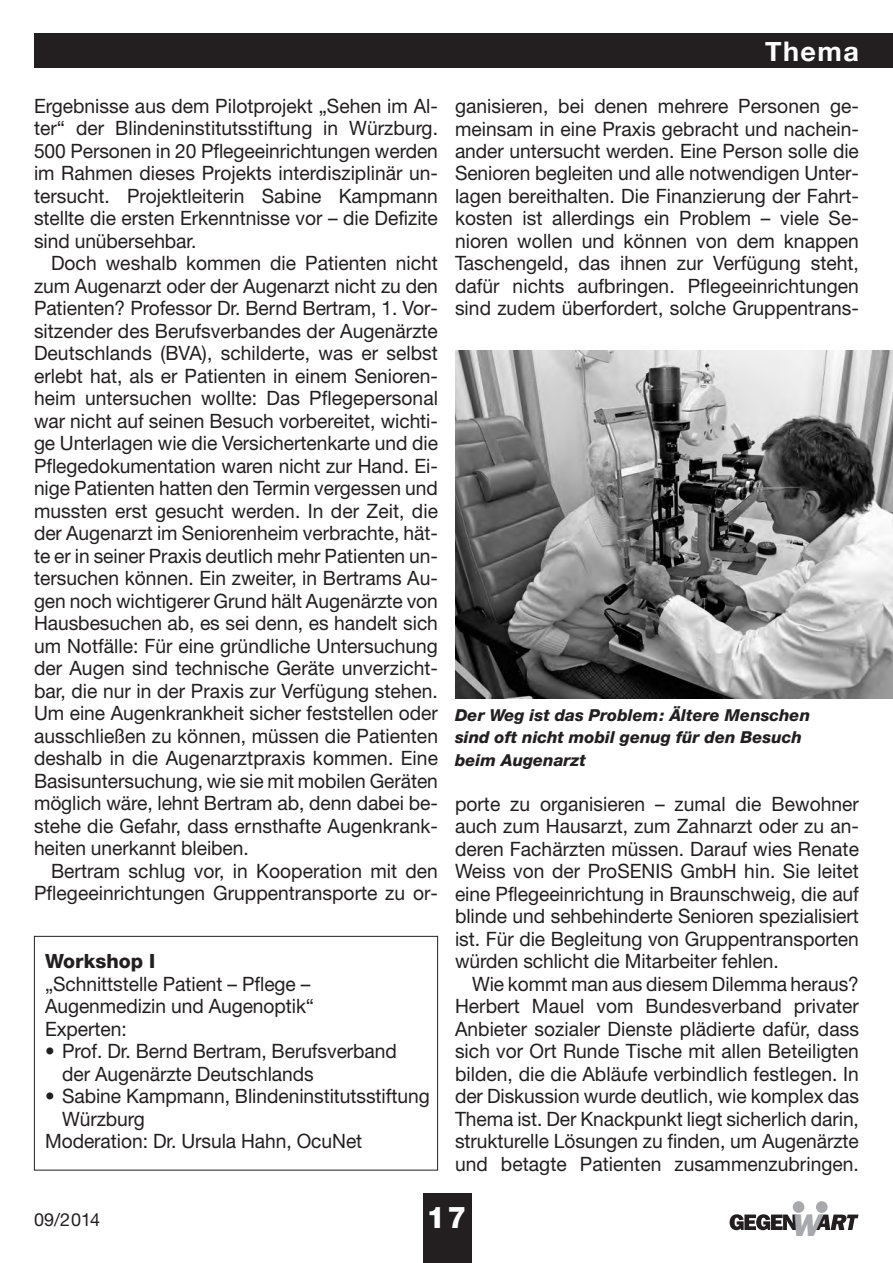
<style>
.page{position:relative;width:893px;height:1263px;background:#fff}
.page>*{position:absolute;margin:0;border:0;box-sizing:border-box;transform-origin:0 0}
.t1{font:italic 800 31.5px "Franklin Gothic";color:#a8a9ad}
.t2{font:800 30px "Helvetica Neue";color:#fff}
.t3{font:700 27px "Helvetica Neue";letter-spacing:.055em;color:#fff}
.t4{font:19.8px/22.5px "Helvetica Neue";letter-spacing:-.005em;color:#231f20;text-align:justify}
.t5{font:800 19.65px "Helvetica Neue";color:#231f20}
.t6{font:18px "Helvetica Neue";color:#231f20}
.t7{font:italic 800 16.5px/22.5px "Helvetica Neue";color:#231f20}
</style>
<div class="page">
<svg style="left:730px;top:1214px;width:66px;height:16px"></svg>
<svg style="left:815px;top:1214px;width:43px;height:16px"></svg>
<div style="left:816px;top:1201px;width:12px;height:12px;background:#a8a9ad;border-radius:50%"></div>
<div style="left:793px;top:1201px;width:11px;height:12px;background:#a8a9ad;border-radius:50%"></div>
<div style="left:34px;top:34px;width:859px;height:34px;background:#231f20"></div>
<div style="left:423px;top:1193px;width:49px;height:70px;background:#231f20"></div>
<div style="left:34px;top:936px;width:404px;height:234px;border:1px solid #231f20"></div>
<img style="left:455px;top:350px;width:438px;height:348px">
<p class="t4" style="left:34px;top:97px;width:405px">Ergebnisse aus dem Pilotprojekt „Sehen im Al&shy;ter“ der Blindeninstitutsstiftung in Würzburg.<br>500 Personen in 20 Pflegeeinrichtungen werden im Rahmen dieses Projekts interdisziplinär un&shy;tersucht. Projektleiterin Sabine Kampmann stellte die ersten Erkenntnisse vor – die Defizite sind unübersehbar.</p>
<p class="t4" style="left:34px;top:254px;width:405px;text-indent:17px">Doch weshalb kommen die Patienten nicht zum Augenarzt oder der Augenarzt nicht zu den Patienten? Professor Dr. Bernd Bertram, 1. Vor&shy;sitzender des Berufsverbandes der Augenärzte Deutschlands (BVA), schilderte, was er selbst erlebt hat, als er Patienten in einem Senioren&shy;heim untersuchen wollte: Das Pflegepersonal war nicht auf seinen Besuch vorbereitet, wichti&shy;ge Unterlagen wie die Versichertenkarte und die Pflegedokumentation waren nicht zur Hand. Ei&shy;nige Patienten hatten den Termin vergessen und mussten erst gesucht werden. In der Zeit, die der Augenarzt im Seniorenheim verbrachte, hät&shy;te er in seiner Praxis deutlich mehr Patienten un&shy;tersuchen können. Ein zweiter, in Bertrams Au&shy;gen noch wichtigerer Grund hält Augenärzte von Hausbesuchen ab, es sei denn, es handelt sich um Notfälle: Für eine gründliche Untersuchung der Augen sind technische Geräte unverzicht&shy;bar, die nur in der Praxis zur Verfügung stehen.<br>Um eine Augenkrankheit sicher feststellen oder ausschließen zu können, müssen die Patienten deshalb in die Augenarztpraxis kommen. Eine Basisuntersuchung, wie sie mit mobilen Geräten möglich wäre, lehnt Bertram ab, denn dabei be&shy;stehe die Gefahr, dass ernsthafte Augenkrank&shy;heiten unerkannt bleiben.</p>
<p class="t4" style="left:34px;top:861px;width:405px;text-align:right">Bertram schlug vor, in Kooperation mit den<br>Pflegeeinrichtungen Gruppentransporte zu or-</p>
<p class="t5" style="left:45px;top:954px;width:112px">Workshop I</p>
<p class="t4" style="left:45px;top:974px;width:271px;text-align:left">„Schnittstelle Patient – Pflege –<br>Augenmedizin und Augenoptik“<br>Experten:</p>
<p class="t4" style="left:62px;top:1042px;width:336px;text-indent:-17px">• Prof. Dr. Bernd Bertram, Berufsverband der Augenärzte Deutschlands</p>
<p class="t4" style="left:45px;top:1087px;width:386px">• Sabine Kampmann, Blindeninstitutsstiftung</p>
<p class="t4" style="left:62px;top:1109px;width:84px">Würzburg</p>
<p class="t4" style="left:45px;top:1132px;width:319px">Moderation: Dr. Ursula Hahn, OcuNet</p>
<h3 class="t3" style="left:765px;top:35px;width:95px">Thema</h3>
<p class="t4" style="left:455px;top:97px;width:405px">ganisieren, bei denen mehrere Personen ge&shy;meinsam in eine Praxis gebracht und nachein&shy;ander untersucht werden. Eine Person solle die Senioren begleiten und alle notwendigen Unter&shy;lagen bereithalten. Die Finanzierung der Fahrt&shy;kosten ist allerdings ein Problem – viele Se - nioren wollen und können von dem knappen Taschengeld, das ihnen zur Verfügung steht, dafür nichts aufbringen. Pflegeeinrichtungen sind zudem überfordert, solche Gruppentrans-</p>
<p class="t7" style="left:455px;top:705px;width:357px">Der Weg ist das Problem: Ältere Menschen sind oft nicht mobil genug für den Besuch beim Augenarzt</p>
<p class="t4" style="left:455px;top:794px;width:405px">porte zu organisieren – zumal die Bewohner auch zum Hausarzt, zum Zahnarzt oder zu an&shy;deren Fachärzten müssen. Darauf wies Renate Weiss von der ProSENIS GmbH hin. Sie leitet eine Pflegeeinrichtung in Braunschweig, die auf blinde und sehbehinderte Senioren spezialisiert ist. Für die Begleitung von Gruppentransporten würden schlicht die Mitarbeiter fehlen.</p>
<p class="t4" style="left:455px;top:974px;width:405px;text-indent:17px">Wie kommt man aus diesem Dilemma heraus?<br>Herbert Mauel vom Bundesverband privater Anbieter sozialer Dienste plädierte dafür, dass sich vor Ort Runde Tische mit allen Beteiligten bilden, die die Abläufe verbindlich festlegen. In der Diskussion wurde deutlich, wie komplex das Thema ist. Der Knackpunkt liegt sicherlich darin, strukturelle Lösungen zu finden, um Augenärzte und betagte Patienten zusammenzubringen.</p>
<h2 class="t2" style="left:427px;top:1206px;width:41px">17</h2>
<p class="t6" style="left:34px;top:1213px;width:68px">09/2014</p>
<h1 class="t1" style="left:790px;top:1214px;width:30px">W</h1>
</div>
